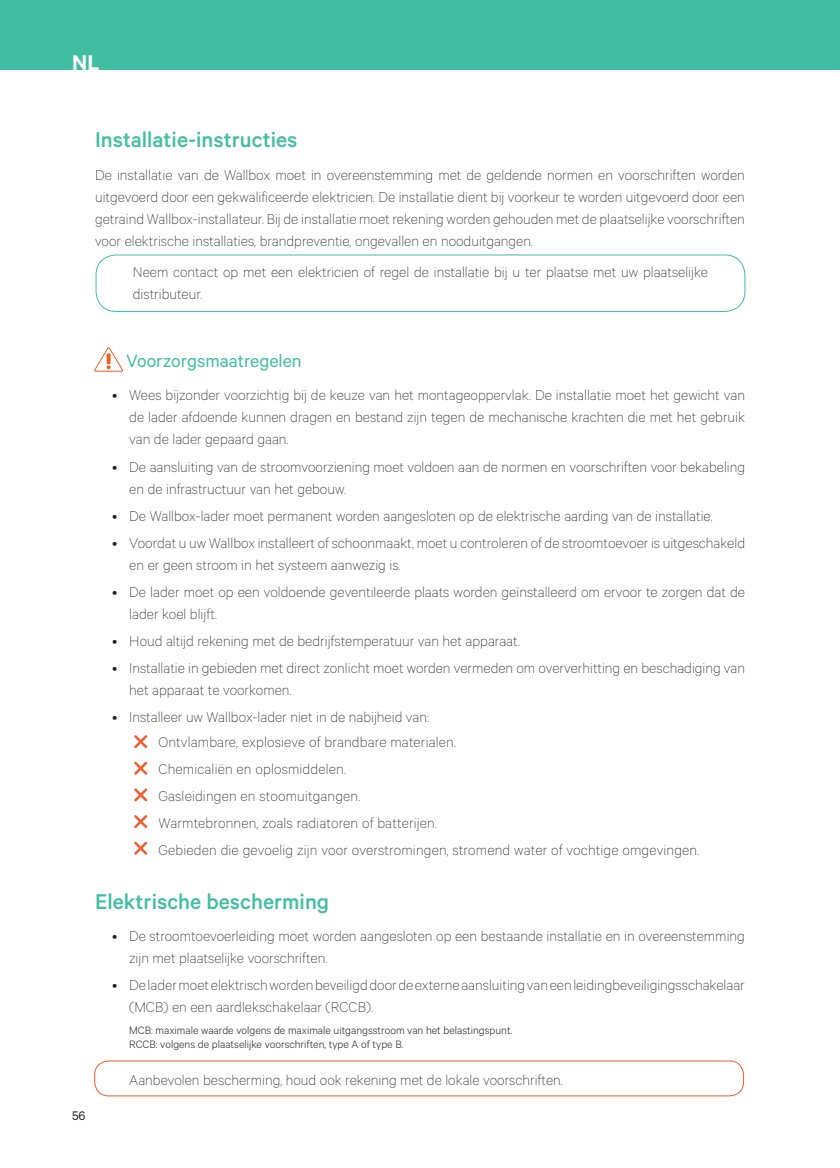
<style>
.page{position:relative;width:840px;height:1168px;background:#fff}
.page>*{position:absolute;margin:0;border:0;box-sizing:border-box;transform-origin:0 0}
.subtitulos{font:500 24px "Calibre";color:#41bea2}
.t1{font:600 24px "Calibre";color:#fff}
.subtitulos-2{font:20px "Calibre";color:#41bea2}
.subtitulos-3{font:100 16px/22px "Calibre";color:#231f20}
.Precautions{font:100 16px "Calibre";letter-spacing:.01em;color:#231f20}
.texto{font:100 16px/22px "Calibre";color:#231f20}
.t2{font:14px "Calibre";color:#231f20}
.t3{font:300 12px/14.4px "Calibre";color:#231f20}
</style>
<div class="page">
<div style="left:0;top:0;width:839px;height:70px;background:#41bea2"></div>
<div style="left:94px;top:1060px;width:649px;height:36px;border:1px solid #f15d2a;border-radius:14px"></div>
<div style="left:95px;top:254px;width:650px;height:58px;border:1px solid #41bea2;border-radius:20px"></div>
<svg style="left:94px;top:347px;width:29px;height:25px"></svg>
<svg style="left:134px;top:735px;width:13px;height:13px"></svg>
<svg style="left:134px;top:762px;width:13px;height:13px"></svg>
<svg style="left:134px;top:788px;width:13px;height:13px"></svg>
<svg style="left:134px;top:815px;width:13px;height:13px"></svg>
<svg style="left:134px;top:842px;width:13px;height:13px"></svg>
<p class="t1" style="left:72px;top:48px;width:29px">NL</p>
<p class="subtitulos" style="left:95px;top:125px;width:204px">Installatie-instructies</p>
<p class="subtitulos-3" style="left:95px;top:163px;width:651px;text-align:justify">De installatie van de Wallbox moet in overeenstemming met de geldende normen en voorschriften worden uitgevoerd door een gekwalificeerde elektricien. De installatie dient bij voorkeur te worden uitgevoerd door een getraind Wallbox-installateur. Bij de installatie moet rekening worden gehouden met de plaatselijke voorschriften voor elektrische installaties, brandpreventie, ongevallen en nooduitgangen.</p>
<p class="texto" style="left:133px;top:261px;width:576px">Neem contact op met een elektricien of regel de installatie bij u ter plaatse met uw plaatselijke distributeur.</p>
<p class="subtitulos-2" style="left:126px;top:349px;width:177px">Voorzorgsmaatregelen</p>
<p class="subtitulos-3" style="left:129px;top:384px;width:617px;text-align:justify;text-indent:-17px">• Wees bijzonder voorzichtig bij de keuze van het montageoppervlak. De installatie moet het gewicht van de lader afdoende kunnen dragen en bestand zijn tegen de mechanische krachten die met het gebruik van de lader gepaard gaan.</p>
<p class="subtitulos-3" style="left:129px;top:455px;width:617px;text-indent:-17px">• De aansluiting van de stroomvoorziening moet voldoen aan de normen en voorschriften voor bekabeling en de infrastructuur van het gebouw.</p>
<p class="subtitulos-3" style="left:112px;top:504px;width:601px">• De Wallbox-lader moet permanent worden aangesloten op de elektrische aarding van de installatie.</p>
<p class="subtitulos-3" style="left:129px;top:531px;width:617px;text-indent:-17px">• Voordat u uw Wallbox installeert of schoonmaakt, moet u controleren of de stroomtoevoer is uitgeschakeld en er geen stroom in het systeem aanwezig is.</p>
<p class="subtitulos-3" style="left:129px;top:580px;width:617px;text-indent:-17px">• De lader moet op een voldoende geventileerde plaats worden geïnstalleerd om ervoor te zorgen dat de lader koel blijft.</p>
<p class="subtitulos-3" style="left:112px;top:629px;width:409px">• Houd altijd rekening met de bedrijfstemperatuur van het apparaat.</p>
<p class="subtitulos-3" style="left:129px;top:656px;width:617px;text-indent:-17px">• Installatie in gebieden met direct zonlicht moet worden vermeden om oververhitting en beschadiging van het apparaat te voorkomen.</p>
<p class="subtitulos-3" style="left:112px;top:705px;width:318px">• Installeer uw Wallbox-lader niet in de nabijheid van:</p>
<p class="Precautions" style="left:158px;top:733px;width:299px">Ontvlambare, explosieve of brandbare materialen.</p>
<p class="Precautions" style="left:158px;top:760px;width:189px">Chemicaliën en oplosmiddelen.</p>
<p class="Precautions" style="left:158px;top:787px;width:203px">Gasleidingen en stoomuitgangen.</p>
<p class="Precautions" style="left:158px;top:814px;width:280px">Warmtebronnen, zoals radiatoren of batterijen.</p>
<p class="Precautions" style="left:158px;top:841px;width:542px">Gebieden die gevoelig zijn voor overstromingen, stromend water of vochtige omgevingen.</p>
<p class="subtitulos" style="left:95px;top:887px;width:235px">Elektrische bescherming</p>
<p class="subtitulos-3" style="left:129px;top:924px;width:617px;text-indent:-17px">• De stroomtoevoerleiding moet worden aangesloten op een bestaande installatie en in overeenstemming zijn met plaatselijke voorschriften.</p>
<p class="subtitulos-3" style="left:129px;top:973px;width:617px;text-indent:-17px">• De lader moet elektrisch worden beveiligd door de externe aansluiting van een leidingbeveiligingsschakelaar (MCB) en een aardlekschakelaar (RCCB).</p>
<p class="t3" style="left:129px;top:1022px;width:384px">MCB: maximale waarde volgens de maximale uitgangsstroom van het belastingspunt.<br>RCCB: volgens de plaatselijke voorschriften, type A of type B.</p>
<p class="t2" style="left:72px;top:1107px;width:15px">56</p>
<p class="texto" style="left:129px;top:1068px;width:435px">Aanbevolen bescherming, houd ook rekening met de lokale voorschriften.</p>
</div>
